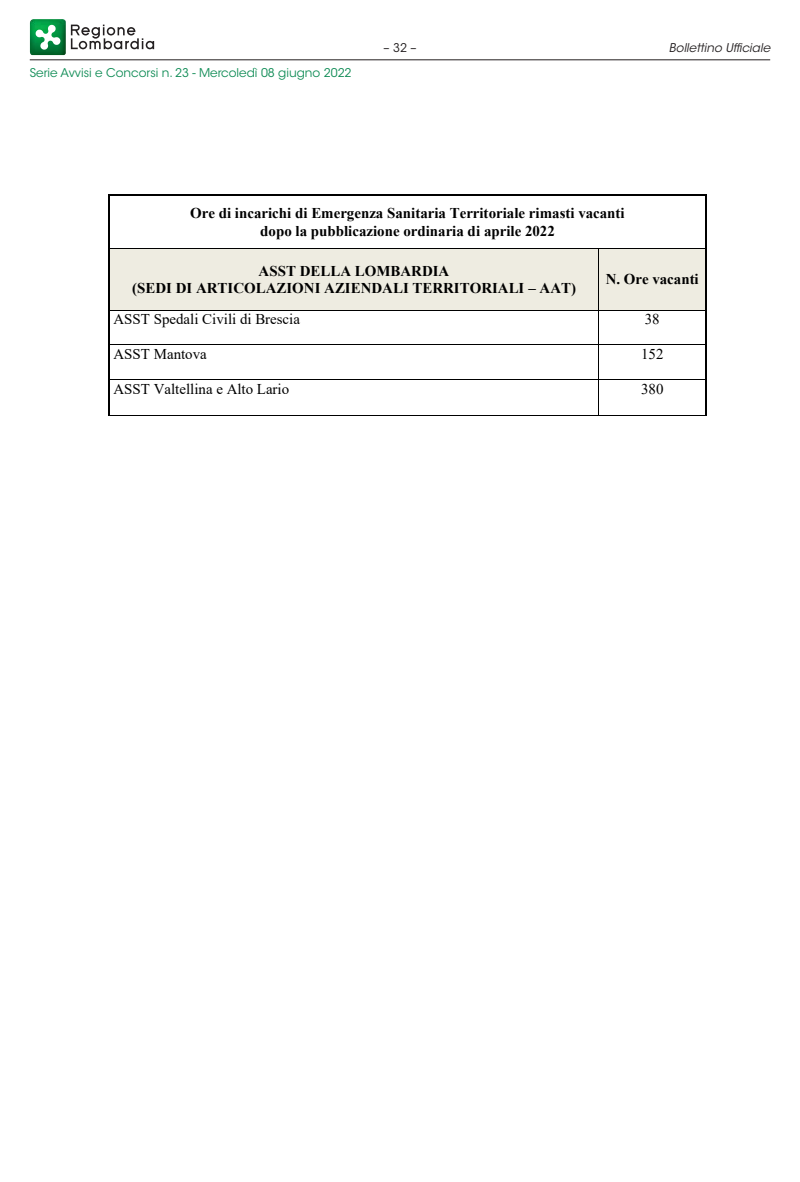
<style>
.page{position:relative;width:800px;height:1182px;background:#fff}
.page>*{position:absolute;margin:0;border:0;box-sizing:border-box;transform-origin:0 0}
.t1{font:700 14.85px/17.2px "Times New Roman";color:#000;text-align:center}
.t2{font:14.85px "Times New Roman";color:#000}
.t3{font:12px "ITC Avant Garde Std";color:#108c56}
.t4{font:italic 12px "ITC Avant Garde Std";color:#231f20}
.t5{font:12px "ITC Avant Garde Std";color:#231f20}
</style>
<div class="page">
<hr style="left:110px;top:194px;width:595px;height:1px;background:#000">
<hr style="left:108px;top:195px;width:2px;height:53px;background:#000">
<hr style="left:705px;top:195px;width:1px;height:53px;background:#000">
<div style="left:110px;top:248px;width:488px;height:62px;background:#eeece1"></div>
<div style="left:598px;top:248px;width:107px;height:62px;background:#eeece1"></div>
<hr style="left:110px;top:248px;width:488px;height:1px;background:#000">
<hr style="left:599px;top:248px;width:106px;height:1px;background:#000">
<hr style="left:108px;top:248px;width:2px;height:62px;background:#000">
<hr style="left:598px;top:248px;width:1px;height:62px;background:#000">
<hr style="left:705px;top:248px;width:1px;height:62px;background:#000">
<hr style="left:110px;top:310px;width:488px;height:1px;background:#000">
<hr style="left:599px;top:310px;width:106px;height:1px;background:#000">
<hr style="left:108px;top:310px;width:2px;height:34px;background:#000">
<hr style="left:598px;top:310px;width:1px;height:34px;background:#000">
<hr style="left:705px;top:310px;width:1px;height:34px;background:#000">
<hr style="left:110px;top:344px;width:488px;height:1px;background:#000">
<hr style="left:599px;top:344px;width:106px;height:1px;background:#000">
<hr style="left:108px;top:345px;width:2px;height:34px;background:#000">
<hr style="left:598px;top:345px;width:1px;height:34px;background:#000">
<hr style="left:705px;top:345px;width:1px;height:34px;background:#000">
<hr style="left:110px;top:379px;width:488px;height:1px;background:#000">
<hr style="left:599px;top:379px;width:106px;height:1px;background:#000">
<hr style="left:108px;top:380px;width:2px;height:35px;background:#000">
<hr style="left:108px;top:415px;width:490px;height:1px;background:#000">
<hr style="left:598px;top:380px;width:1px;height:35px;background:#000">
<hr style="left:599px;top:415px;width:106px;height:1px;background:#000">
<hr style="left:705px;top:380px;width:1px;height:35px;background:#000">
<svg style="left:71px;top:25px;width:83px;height:24px"></svg>
<img style="left:30px;top:19px;width:36px;height:36px">
<svg style="left:35px;top:24px;width:26px;height:26px"></svg>
<hr style="left:30px;top:59px;width:740px;height:1px;background:#231f20">
<p class="t3" style="left:30px;top:65px;width:323px">Serie Avvisi e Concorsi n. 23 - Mercoledì 08 giugno 2022</p>
<p class="t5" style="left:383px;top:40px;width:34px">– 32 –</p>
<p class="t4" style="left:668px;top:40px;width:103px">Bollettino Ufficiale</p>
<p class="t1" style="left:190px;top:204px;width:436px">Ore di incarichi di Emergenza Sanitaria Territoriale rimasti vacanti dopo la pubblicazione ordinaria di aprile 2022</p>
<p class="t1" style="left:132px;top:262px;width:445px">ASST DELLA LOMBARDIA<br>(SEDI DI ARTICOLAZIONI AZIENDALI TERRITORIALI – AAT)</p>
<p class="t1" style="left:605px;top:270px;width:95px">N. Ore vacanti</p>
<p class="t2" style="left:113px;top:309px;width:188px">ASST Spedali Civili di Brescia</p>
<p class="t2" style="left:644px;top:309px;width:16px">38</p>
<p class="t2" style="left:113px;top:343px;width:95px">ASST Mantova</p>
<p class="t2" style="left:641px;top:343px;width:24px">152</p>
<p class="t2" style="left:113px;top:378px;width:177px">ASST Valtellina e Alto Lario</p>
<p class="t2" style="left:641px;top:378px;width:24px">380</p>
</div>
